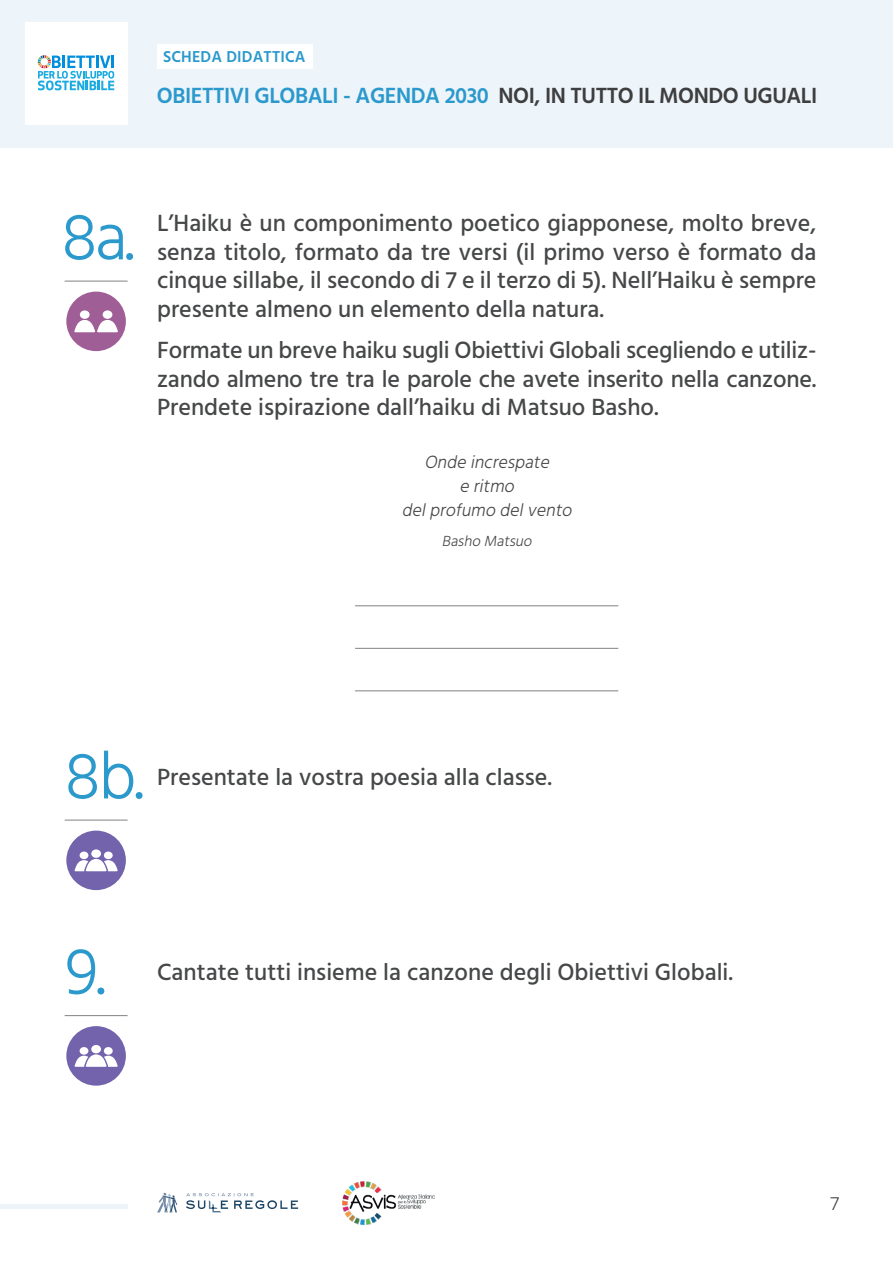
<style>
.page{position:relative;width:893px;height:1263px;background:#fff}
.page>*{position:absolute;margin:0;border:0;box-sizing:border-box;transform-origin:0 0}
.t1{font:300 67.5px "Hind";color:#2b99cc}
.t2{font:500 24px/28.5px "Hind";color:#464748;text-align:justify}
.t3{font:600 22.5px "Hind";letter-spacing:-.02em;color:#2b99cc}
.t4{font:300 19.5px "Hind";color:#464748}
.t5{font:italic 300 18px "Hind";color:#464748}
.t6{font:600 16.2px "Hind";letter-spacing:.01em;color:#2b99cc}
.t7{font:italic 300 15px "Hind";color:#464748}
.s1{color:#3e3e3f}
</style>
<div class="page">
<hr style="left:0;top:1205px;width:128px;height:4px;background:#edf4fa">
<svg style="left:186px;top:1193px;width:112px;height:19px"></svg>
<svg style="left:157px;top:1193px;width:20px;height:19px"></svg>
<img style="left:342px;top:1181px;width:92px;height:43px">
<div style="left:0;top:0;width:893px;height:147px;background:#edf4fa"></div>
<div style="left:157px;top:45px;width:156px;height:24px;background:#fff"></div>
<div style="left:25px;top:23px;width:102px;height:102px;background:#fff"></div>
<svg style="left:38px;top:55px;width:76px;height:35px"></svg>
<hr style="left:65px;top:281px;width:63px;height:1px;background:#808285">
<div style="left:66px;top:292px;width:60px;height:59px;background:#a05e97;border-radius:50%"></div>
<svg style="left:74px;top:310px;width:44px;height:22px"></svg>
<hr style="left:65px;top:820px;width:63px;height:1px;background:#808285">
<hr style="left:65px;top:1015px;width:63px;height:1px;background:#808285">
<div style="left:66px;top:830px;width:60px;height:60px;background:#7263ac;border-radius:50%"></div>
<svg style="left:74px;top:849px;width:44px;height:22px"></svg>
<div style="left:66px;top:1026px;width:60px;height:60px;background:#7263ac;border-radius:50%"></div>
<svg style="left:74px;top:1045px;width:44px;height:22px"></svg>
<hr style="left:355px;top:605px;width:263px;height:1px;background:#808285">
<hr style="left:355px;top:648px;width:263px;height:1px;background:#808285">
<hr style="left:355px;top:691px;width:263px;height:1px;background:#808285">
<p class="t6" style="left:163px;top:47px;width:144px">SCHEDA DIDATTICA</p>
<p class="t3" style="left:157px;top:82px;width:662px">OBIETTIVI GLOBALI - AGENDA 2030 <span class="s1">NOI, IN TUTTO IL MONDO UGUALI</span></p>
<p class="t1" style="left:61px;top:192px;width:74px">8a.</p>
<p class="t2" style="left:157px;top:211px;width:661px">L’Haiku è un componimento poetico giapponese, molto breve, senza titolo, formato da tre versi (il primo verso è formato da cinque sillabe, il secondo di 7 e il terzo di 5). Nell’Haiku è sempre presente almeno un elemento della natura.</p>
<p class="t2" style="left:157px;top:338px;width:661px">Formate un breve haiku sugli Obiettivi Globali scegliendo e utiliz&shy;zando almeno tre tra le parole che avete inserito nella canzone.<br>Prendete ispirazione dall’haiku di Matsuo Basho.</p>
<p class="t5" style="left:424px;top:450px;width:131px">Onde increspate</p>
<p class="t5" style="left:459px;top:474px;width:61px">e ritmo</p>
<p class="t5" style="left:402px;top:498px;width:176px">delprofumo delvento</p>
<p class="t7" style="left:442px;top:531px;width:95px">Basho Matsuo</p>
<p class="t1" style="left:65px;top:731px;width:81px">8b.</p>
<p class="t2" style="left:157px;top:764px;width:396px">Presentate la vostra poesia alla classe.</p>
<p class="t1" style="left:65px;top:927px;width:43px">9.</p>
<p class="t2" style="left:157px;top:960px;width:577px">Cantate tutti insieme la canzone degli Obiettivi Globali.</p>
<p class="t4" style="left:830px;top:1190px;width:10px">7</p>
</div>
